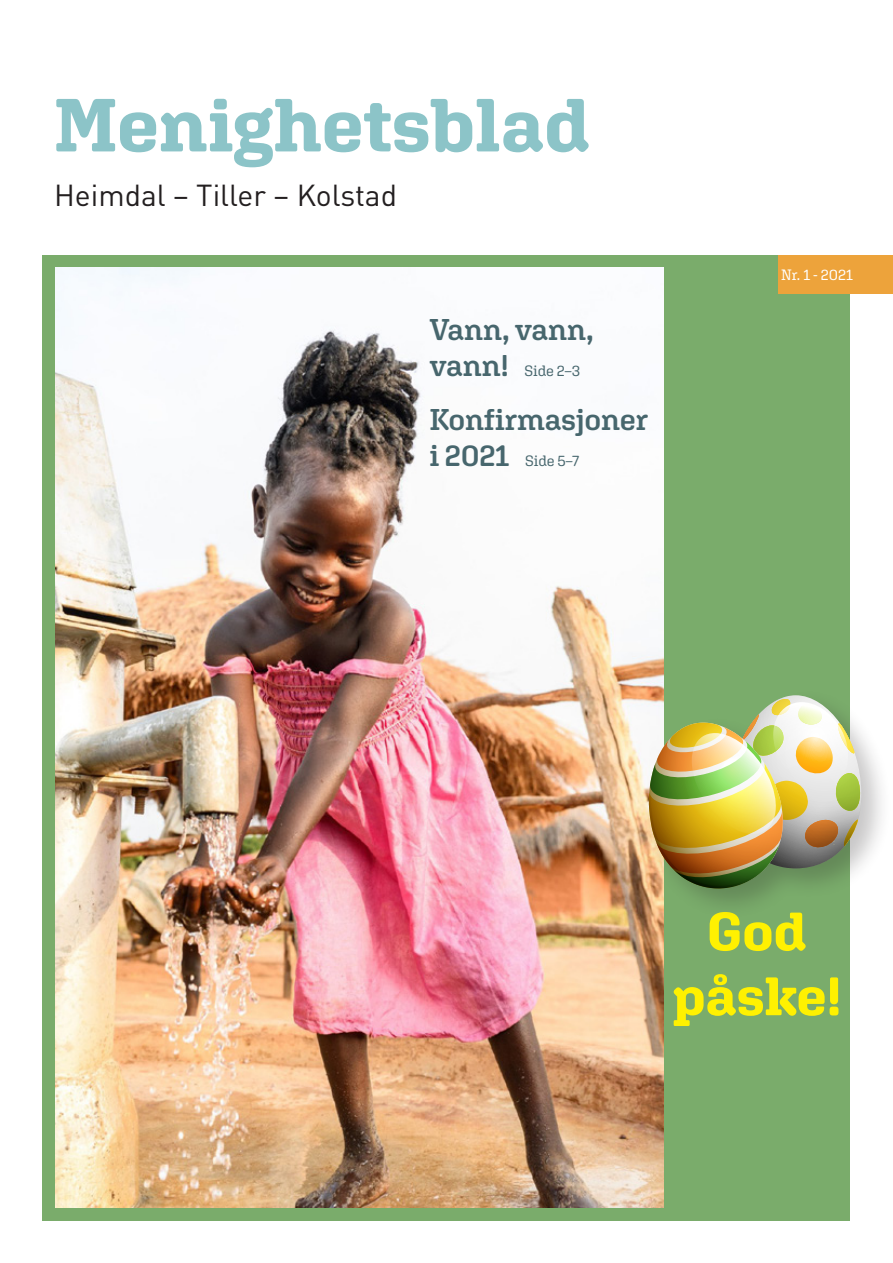
<style>
.page{position:relative;width:893px;height:1263px;background:#fff}
.page>*{position:absolute;margin:0;border:0;box-sizing:border-box;transform-origin:0 0}
.t1{font:700 75px "Aglet Slab";letter-spacing:-.005em;color:#8cc4c8}
.Undertittel2{font:700 54px/64.8px "Aglet Slab";letter-spacing:-.005em;color:#fff101;text-align:center}
.Brødtekst{font:600 30px "Aglet Slab";letter-spacing:-.01em;color:#47666d}
.t2{font:30px "DIN Pro";color:#231f20}
.Brødtekst-2{font:15px "Aglet Slab";letter-spacing:-.015em;color:#47666d}
.t3{font:15px "Aglet Slab";color:#fff}
.s1{font-weight:600;font-size:30px}
</style>
<div class="page">
<div style="left:43px;top:255px;width:807px;height:965px;background:#7aac6b"></div>
<img style="left:55px;top:268px;width:608px;height:940px">
<div style="left:778px;top:255px;width:115px;height:38px;background:#eda33b"></div>
<div style="left:643px;top:689px;width:250px;height:230px;background:#231f20;opacity:.25"></div>
<img style="left:649px;top:695px;width:212px;height:194px">
<p class="t1" style="left:54px;top:80px;width:538px">Menighetsblad</p>
<p class="t2" style="left:54px;top:171px;width:345px">Heimdal – Tiller – Kolstad</p>
<p class="Brødtekst" style="left:429px;top:311px;width:166px">Vann, vann,</p>
<p class="Brødtekst-2" style="left:429px;top:362px;width:152px"><span class="s1">vann!</span> Side 2–3</p>
<p class="Brødtekst" style="left:429px;top:401px;width:220px">Konfirmasjoner</p>
<p class="Brødtekst-2" style="left:429px;top:452px;width:151px"><span class="s1">i 2021</span> Side 5–7</p>
<p class="t3" style="left:781px;top:266px;width:74px">Nr. 1 - 2021</p>
<p class="Undertittel2" style="left:672px;top:898px;width:170px">God påske!</p>
</div>
